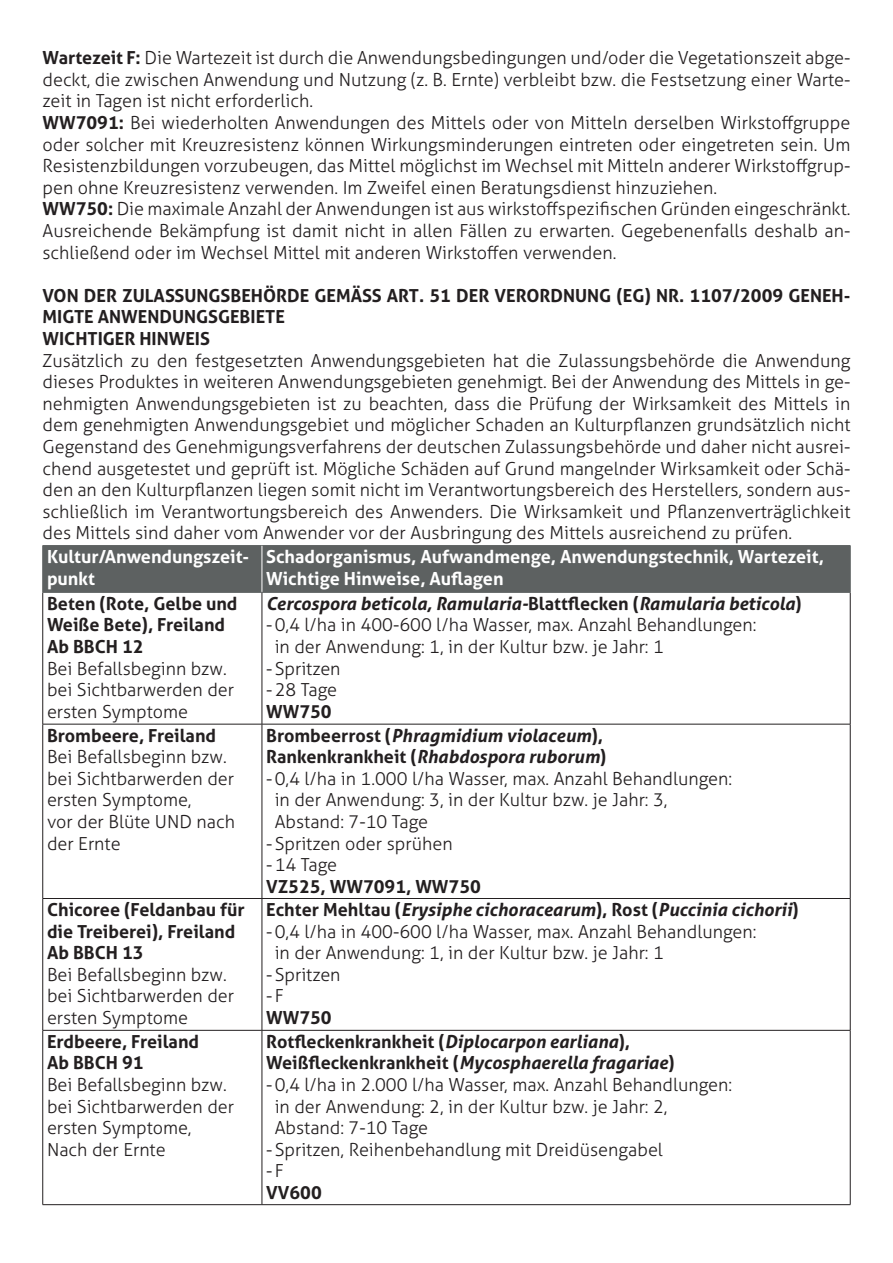
<style>
.page{position:relative;width:893px;height:1263px;background:#fff}
.page>*{position:absolute;margin:0;border:0;box-sizing:border-box;transform-origin:0 0}
.Z_normal{font:300 18px/21.6px "Aller";color:#231f20}
.Z_Überschrift{font:700 18px/21.6px "Aller";color:#231f20}
.Z_normal-2{font:700 18px/21.6px "Aller";color:#231f20}
.Z_Überschrift-2{font:italic 700 18px/21.6px "Aller";color:#231f20}
.t1{font:700 18px/21.6px "Aller";color:#fff}
.Z_normal-3{font:italic 700 18px "Aller";color:#231f20}
.s1{font-weight:700}
.s2{font-style:normal}
.s3{font-style:italic}
</style>
<div class="page">
<div style="left:43px;top:546px;width:807px;height:46px;background:#5d6161"></div>
<hr style="left:42px;top:592px;width:1px;height:132px;background:#231f20">
<hr style="left:262px;top:592px;width:1px;height:132px;background:#231f20">
<hr style="left:850px;top:592px;width:1px;height:132px;background:#231f20">
<hr style="left:43px;top:724px;width:219px;height:1px;background:#231f20">
<hr style="left:42px;top:724px;width:1px;height:174px;background:#231f20">
<hr style="left:262px;top:724px;width:588px;height:1px;background:#231f20">
<hr style="left:262px;top:724px;width:1px;height:174px;background:#231f20">
<hr style="left:850px;top:724px;width:1px;height:174px;background:#231f20">
<hr style="left:43px;top:898px;width:219px;height:1px;background:#231f20">
<hr style="left:42px;top:899px;width:1px;height:131px;background:#231f20">
<hr style="left:262px;top:898px;width:588px;height:1px;background:#231f20">
<hr style="left:262px;top:899px;width:1px;height:131px;background:#231f20">
<hr style="left:850px;top:899px;width:1px;height:131px;background:#231f20">
<hr style="left:43px;top:1030px;width:219px;height:1px;background:#231f20">
<hr style="left:42px;top:1030px;width:1px;height:174px;background:#231f20">
<hr style="left:262px;top:1030px;width:588px;height:1px;background:#231f20">
<hr style="left:262px;top:1030px;width:1px;height:174px;background:#231f20">
<hr style="left:850px;top:1030px;width:1px;height:174px;background:#231f20">
<hr style="left:43px;top:1204px;width:219px;height:1px;background:#231f20">
<hr style="left:262px;top:1204px;width:588px;height:1px;background:#231f20">
<hr style="left:43px;top:545px;width:219px;height:1px;background:#5d6161">
<hr style="left:42px;top:546px;width:1px;height:46px;background:#5d6161">
<hr style="left:262px;top:545px;width:588px;height:1px;background:#5d6161">
<hr style="left:850px;top:546px;width:1px;height:46px;background:#5d6161">
<hr style="left:262px;top:546px;width:1px;height:46px;background:#fff">
<hr style="left:43px;top:592px;width:219px;height:1px;background:#5d6161">
<hr style="left:262px;top:592px;width:588px;height:1px;background:#5d6161">
<p class="Z_normal" style="left:43px;top:47px;width:809px;text-align:justify"><span class="s1">Wartezeit F:</span> Die Wartezeit ist durch die Anwendungsbedingungen und/oder die Vegetationszeit abge&shy;deckt, die zwischen Anwendung und Nutzung (z. B. Ernte) verbleibt bzw. die Festsetzung einer Warte&shy;zeit in Tagen ist nicht erforderlich.</p>
<p class="Z_normal" style="left:43px;top:112px;width:809px;text-align:justify"><span class="s1">WW7091:</span> Bei wiederholten Anwendungen des Mittels oder von Mitteln derselben Wirkstoffgruppe oder solcher mit Kreuzresistenz können Wirkungsminderungen eintreten oder eingetreten sein. Um Resistenzbildungen vorzubeugen, das Mittel möglichst im Wechsel mit Mitteln anderer Wirkstoffgrup&shy;pen ohne Kreuzresistenz verwenden. Im Zweifel einen Beratungsdienst hinzuziehen.</p>
<p class="Z_normal" style="left:43px;top:198px;width:809px;text-align:justify"><span class="s1">WW750:</span> Die maximale Anzahl der Anwendungen ist aus wirkstoffspezifischen Gründen eingeschränkt.<br>Ausreichende Bekämpfung ist damit nicht in allen Fällen zu erwarten. Gegebenenfalls deshalb an&shy;schließend oder im Wechsel Mittel mit anderen Wirkstoffen verwenden.</p>
<p class="Z_Überschrift" style="left:43px;top:284px;width:809px">VON DER ZULASSUNGSBEHÖRDE GEMÄSS ART. 51 DER VERORDNUNG (EG) NR. 1107/2009 GENEH-<br>MIGTE ANWENDUNGSGEBIETE</p>
<p class="Z_Überschrift" style="left:43px;top:328px;width:169px">WICHTIGER HINWEIS</p>
<p class="Z_normal" style="left:43px;top:349px;width:809px;text-align:justify">Zusätzlich zu den festgesetzten Anwendungsgebieten hat die Zulassungsbehörde die Anwendung dieses Produktes in weiteren Anwendungsgebieten genehmigt. Bei der Anwendung des Mittels in ge&shy;nehmigten Anwendungsgebieten ist zu beachten, dass die Prüfung der Wirksamkeit des Mittels in dem genehmigten Anwendungsgebiet und möglicher Schaden an Kulturpflanzen grundsätzlich nicht Gegenstand des Genehmigungsverfahrens der deutschen Zulassungsbehörde und daher nicht ausrei&shy;chend ausgetestet und geprüft ist. Mögliche Schäden auf Grund mangelnder Wirksamkeit oder Schä&shy;den an den Kulturpflanzen liegen somit nicht im Verantwortungsbereich des Herstellers, sondern aus&shy;schließlich im Verantwortungsbereich des Anwenders. Die Wirksamkeit und Pflanzenverträglichkeit des Mittels sind daher vom Anwender vor der Ausbringung des Mittels ausreichend zu prüfen.</p>
<p class="t1" style="left:47px;top:546px;width:204px">Kultur/Anwendungszeit&shy;punkt</p>
<p class="t1" style="left:266px;top:546px;width:559px">Schadorganismus, Aufwandmenge, Anwendungstechnik, Wartezeit,<br>Wichtige Hinweise, Auflagen</p>
<p class="Z_normal-2" style="left:47px;top:592px;width:192px">Beten (Rote, Gelbe und<br>Weiße Bete), Freiland</p>
<p class="Z_normal-2" style="left:47px;top:636px;width:98px">Ab BBCH 12</p>
<p class="Z_normal" style="left:47px;top:657px;width:189px">Bei Befallsbeginn bzw. bei Sichtbarwerden der ersten Symptome</p>
<p class="Z_normal-3" style="left:266px;top:592px;width:537px">Cercospora beticola, Ramularia-<span class="s2">Blattflecken (</span>Ramularia beticola<span class="s2">)</span></p>
<p class="Z_normal" style="left:275px;top:614px;width:483px;text-indent:-9px">-0,4 l/ha in 400-600 l/ha Wasser, max. Anzahl Behandlungen: in der Anwendung: 1, in der Kultur bzw. je Jahr: 1</p>
<p class="Z_normal" style="left:266px;top:657px;width:76px">-Spritzen</p>
<p class="Z_normal" style="left:266px;top:679px;width:72px">-28 Tage</p>
<p class="Z_normal-2" style="left:266px;top:700px;width:67px">WW750</p>
<p class="Z_normal-2" style="left:47px;top:724px;width:171px">Brombeere, Freiland</p>
<p class="Z_normal" style="left:47px;top:746px;width:190px">Bei Befallsbeginn bzw. bei Sichtbarwerden der ersten Symptome,<br>vor der Blüte UND nach der Ernte</p>
<p class="Z_normal-2" style="left:47px;top:899px;width:199px">Chicoree (Feldanbau für die Treiberei), Freiland</p>
<p class="Z_normal-2" style="left:47px;top:942px;width:98px">Ab BBCH 13</p>
<p class="Z_normal" style="left:47px;top:964px;width:189px">Bei Befallsbeginn bzw. bei Sichtbarwerden der ersten Symptome</p>
<p class="Z_normal-2" style="left:47px;top:1030px;width:154px">Erdbeere, Freiland</p>
<p class="Z_normal-2" style="left:47px;top:1052px;width:98px">Ab BBCH 91</p>
<p class="Z_normal" style="left:47px;top:1074px;width:189px">Bei Befallsbeginn bzw. bei Sichtbarwerden der ersten Symptome,<br>Nach der Ernte</p>
<p class="Z_Überschrift-2" style="left:266px;top:724px;width:342px"><span class="s2">Brombeerrost (</span>Phragmidium violaceum<span class="s2">),<br>Rankenkrankheit (</span>Rhabdospora ruborum<span class="s2">)</span></p>
<p class="Z_normal" style="left:275px;top:768px;width:459px;text-indent:-9px">-0,4 l/ha in 1.000 l/ha Wasser, max. Anzahl Behandlungen: in der Anwendung: 3, in der Kultur bzw. je Jahr: 3,<br>Abstand: 7-10 Tage</p>
<p class="Z_normal" style="left:266px;top:832px;width:188px">-Spritzen oder sprühen</p>
<p class="Z_normal" style="left:266px;top:854px;width:72px">-14 Tage</p>
<p class="Z_normal-2" style="left:266px;top:875px;width:216px">VZ525, WW7091, WW750</p>
<p class="Z_Überschrift-2" style="left:266px;top:899px;width:534px"><span class="s2">Echter Mehltau (</span>Erysiphe cichoracearum<span class="s2">), Rost (</span>Puccinia cichorii<span class="s2">)</span></p>
<p class="Z_normal" style="left:275px;top:920px;width:483px;text-indent:-9px">-0,4 l/ha in 400-600 l/ha Wasser, max. Anzahl Behandlungen: in der Anwendung: 1, in der Kultur bzw. je Jahr: 1</p>
<p class="Z_normal" style="left:266px;top:964px;width:76px">-Spritzen</p>
<p class="Z_normal" style="left:266px;top:985px;width:19px">-F</p>
<p class="Z_normal-2" style="left:266px;top:1007px;width:67px">WW750</p>
<p class="Z_Überschrift" style="left:266px;top:1030px;width:410px">Rotfleckenkrankheit (<span class="s3">Diplocarpon earliana</span>),<br>Weißfleckenkrankheit (<span class="s3">Mycosphaerella fragariae</span>)</p>
<p class="Z_normal" style="left:275px;top:1074px;width:459px;text-indent:-9px">-0,4 l/ha in 2.000 l/ha Wasser, max. Anzahl Behandlungen: in der Anwendung: 2, in der Kultur bzw. je Jahr: 2,<br>Abstand: 7-10 Tage</p>
<p class="Z_normal" style="left:266px;top:1139px;width:398px">-Spritzen, Reihenbehandlung mit Dreidüsengabel</p>
<p class="Z_normal" style="left:266px;top:1160px;width:19px">-F</p>
<p class="Z_normal-2" style="left:266px;top:1182px;width:57px">VV600</p>
</div>
